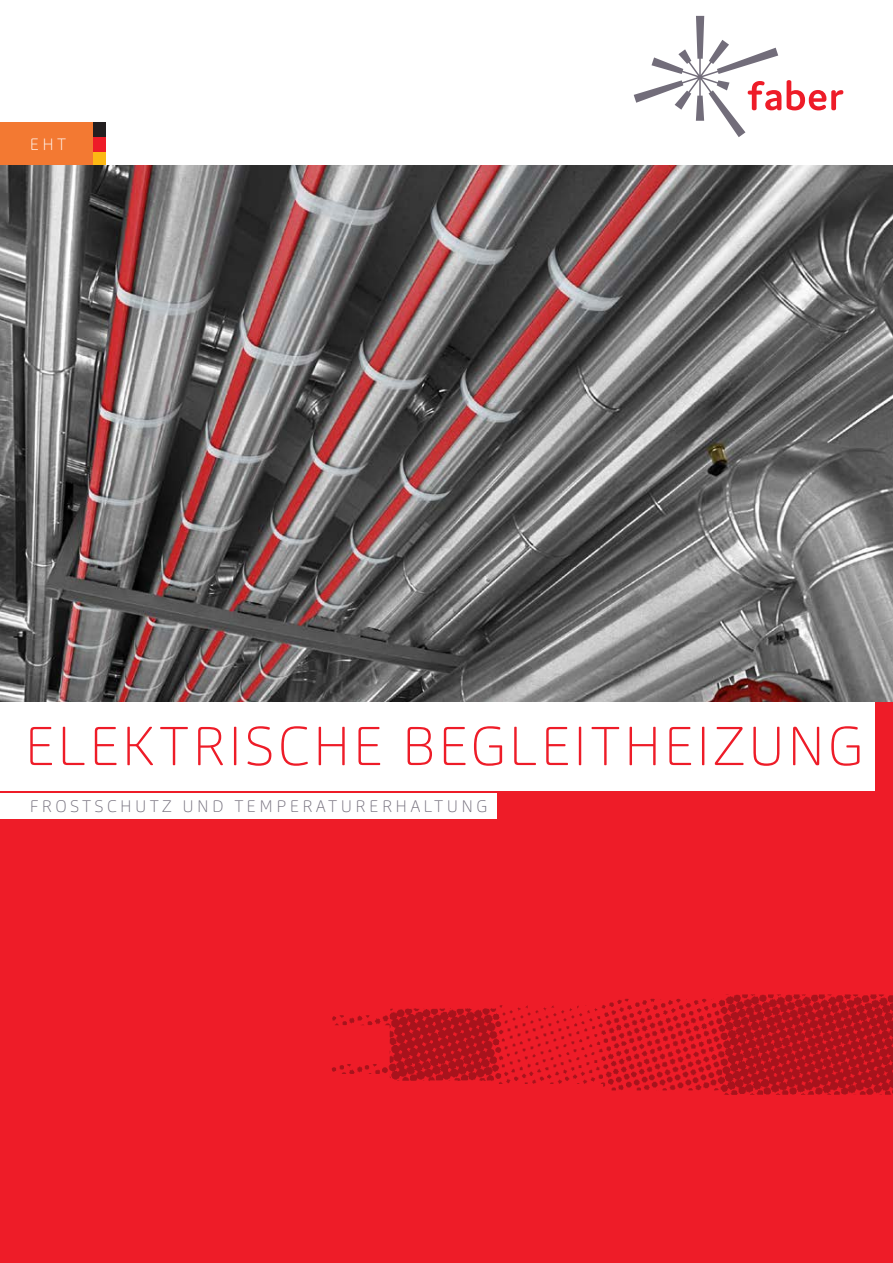
<style>
.page{position:relative;width:893px;height:1263px;background:#fff}
.page>*{position:absolute;margin:0;border:0;box-sizing:border-box;transform-origin:0 0}
.t1{font:100 54px "Carnas";letter-spacing:.05em;color:#ee1c28}
.t2{font:100 16.5px "Carnas";letter-spacing:.21em;color:#726d7a}
.t3{font:100 16.2px "Carnas";color:#fff}
</style>
<div class="page">
<div style="left:0;top:122px;width:94px;height:45px;background:#f37932"></div>
<div style="left:0;top:702px;width:893px;height:561px;background:#ee1c28"></div>
<div style="left:0;top:702px;width:874px;height:89px;background:#fff"></div>
<svg style="left:787px;top:80px;width:56px;height:30px"></svg>
<svg style="left:634px;top:16px;width:147px;height:121px"></svg>
<div style="left:0;top:793px;width:497px;height:25px;background:#fff"></div>
<img style="left:332px;top:994px;width:464px;height:101px">
<div style="left:94px;top:152px;width:12px;height:15px;background:#fcb814"></div>
<div style="left:94px;top:137px;width:12px;height:15px;background:#ee1c28"></div>
<div style="left:94px;top:122px;width:12px;height:15px;background:#231f20"></div>
<img style="left:0;top:166px;width:893px;height:536px">
<p class="t3" style="left:30px;top:134px;width:38px">EHT</p>
<h1 class="t1" style="left:24px;top:712px;width:840px">ELEKTRISCHE BEGLEITHEIZUNG</h1>
<p class="t2" style="left:30px;top:796px;width:459px">FROSTSCHUTZ UND TEMPERATURERHALTUNG</p>
</div>
